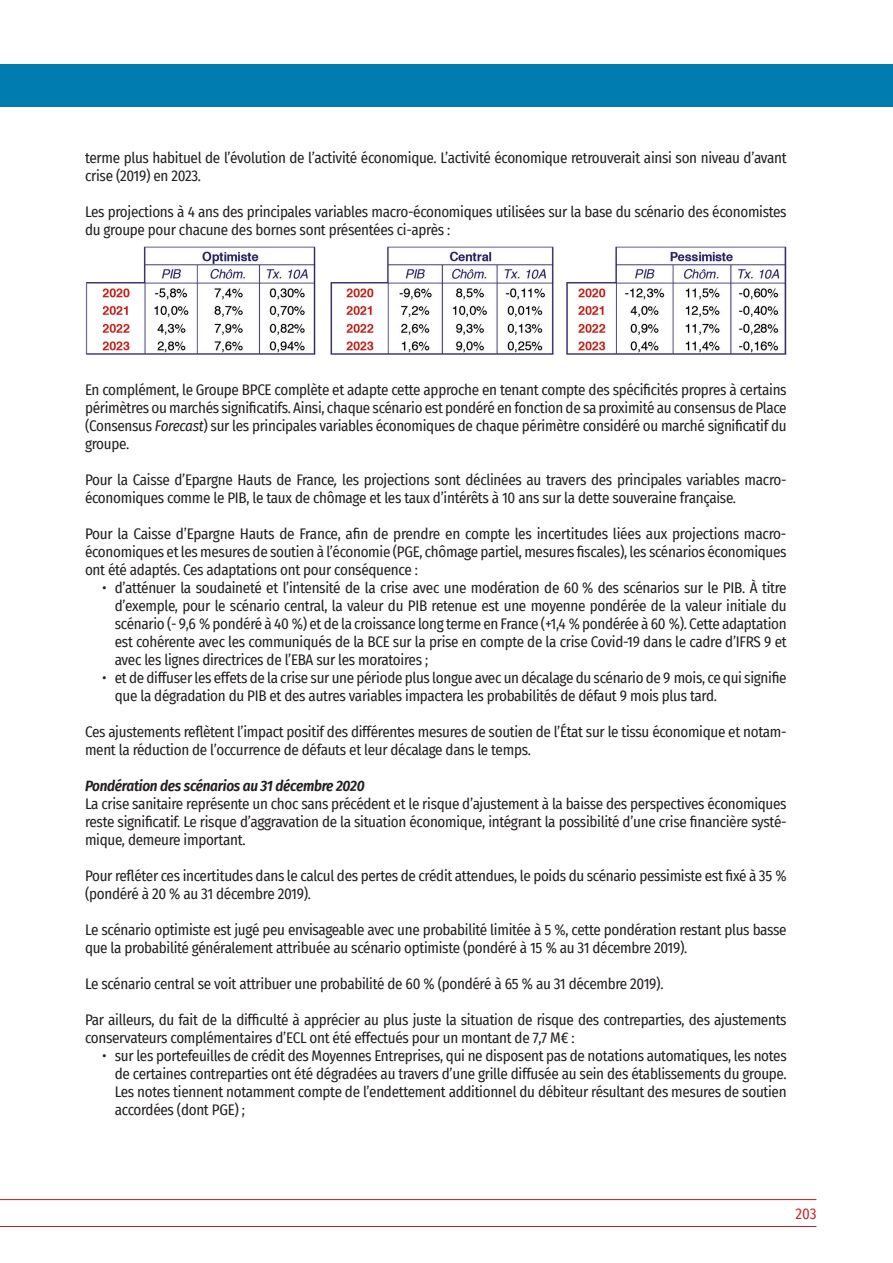
<style>
.page{position:relative;width:893px;height:1263px;background:#fff}
.page>*{position:absolute;margin:0;border:0;box-sizing:border-box;transform-origin:0 0}
.t1{font:15px/18px "Fira Sans Condensed";letter-spacing:-.02em;color:#231f20}
.t2{font:italic 600 15px "Fira Sans Condensed";letter-spacing:-.02em;color:#231f20}
.t3{font:15px "Fira Sans Condensed";color:#d1232a}
.s1{font-style:italic}
</style>
<div class="page">
<hr style="left:0;top:1226px;width:816px;height:1px;background:#be1e23">
<hr style="left:0;top:1199px;width:816px;height:1px;background:#be1e23">
<div style="left:0;top:64px;width:893px;height:42px;background:#007cb0"></div>
<img style="left:85px;top:246px;width:702px;height:109px">
<p class="t1" style="left:85px;top:148px;width:703px">terme plus habituel de l’évolution de l’activité économique. L’activité économique retrouverait ainsi son niveau d’avant crise (2019) en 2023.</p>
<p class="t1" style="left:85px;top:202px;width:703px">Les projections à 4 ans des principales variables macro-économiques utilisées sur la base du scénario des économistes du groupe pour chacune des bornes sont présentées ci-après :</p>
<p class="t1" style="left:85px;top:381px;width:703px;text-align:justify">En complément, le Groupe BPCE complète et adapte cette approche en tenant compte des spécificités propres à certains périmètres ou marchés significatifs. Ainsi, chaque scénario est pondéré en fonction de sa proximité au consensus de Place (Consensus <span class="s1">Forecast</span>) sur les principales variables économiques de chaque périmètre considéré ou marché significatif du groupe.</p>
<p class="t1" style="left:85px;top:471px;width:703px">Pour la Caisse d’Epargne Hauts de France<span class="s1">,</span> les projections sont déclinées au travers des principales variables macro&shy;économiques comme le PIB, le taux de chômage et les taux d’intérêts à 10 ans sur la dette souveraine française.</p>
<p class="t1" style="left:85px;top:525px;width:703px;text-align:justify">Pour la Caisse d’Epargne Hauts de France, afin de prendre en compte les incertitudes liées aux projections macro&shy;économiques et les mesures de soutien à l’économie (PGE, chômage partiel, mesures fiscales), les scénarios économiques ont été adaptés. Ces adaptations ont pour conséquence :</p>
<p class="t1" style="left:115px;top:579px;width:673px;text-align:justify;text-indent:-13px">• d’atténuer la soudaineté et l’intensité de la crise avec une modération de 60 % des scénarios sur le PIB. À titre d’exemple, pour le scénario central, la valeur du PIB retenue est une moyenne pondérée de la valeur initiale du scénario (- 9,6 % pondéré à 40 %) et de la croissance long terme en France (+1,4 % pondérée à 60 %). Cette adaptation est cohérente avec les communiqués de la BCE sur la prise en compte de la crise Covid-19 dans le cadre d’IFRS 9 et avec les lignes directrices de l’EBA sur les moratoires ;</p>
<p class="t1" style="left:115px;top:669px;width:673px;text-indent:-13px">• et de diffuser les effets de la crise sur une période plus longue avec un décalage du scénario de 9 mois, ce qui signifie que la dégradation du PIB et des autres variables impactera les probabilités de défaut 9 mois plus tard.</p>
<p class="t1" style="left:85px;top:723px;width:703px">Ces ajustements reflètent l’impact positif des différentes mesures de soutien de l’État sur le tissu économique et notam&shy;ment la réduction de l’occurrence de défauts et leur décalage dans le temps.</p>
<p class="t2" style="left:85px;top:774px;width:281px">Pondération des scénarios au 31 décembre 2020</p>
<p class="t1" style="left:85px;top:795px;width:703px;text-align:justify">La crise sanitaire représente un choc sans précédent et le risque d’ajustement à la baisse des perspectives économiques reste significatif. Le risque d’aggravation de la situation économique, intégrant la possibilité d’une crise financière systé&shy;mique, demeure important.</p>
<p class="t1" style="left:85px;top:867px;width:703px">Pour refléter ces incertitudes dans le calcul des pertes de crédit attendues, le poids du scénario pessimiste est fixé à 35 % (pondéré à 20 % au 31 décembre 2019).</p>
<p class="t1" style="left:85px;top:921px;width:703px">Le scénario optimiste est jugé peu envisageable avec une probabilité limitée à 5 %, cette pondération restant plus basse que la probabilité généralement attribuée au scénario optimiste (pondéré à 15 % au 31 décembre 2019).</p>
<p class="t1" style="left:85px;top:975px;width:580px">Le scénario central se voit attribuer une probabilité de 60 % (pondéré à 65 % au 31 décembre 2019).</p>
<p class="t1" style="left:85px;top:1011px;width:703px">Par ailleurs, du fait de la difficulté à apprécier au plus juste la situation de risque des contreparties, des ajustements conservateurs complémentaires d’ECL ont été effectués pour un montant de 7,7 M€ :</p>
<p class="t1" style="left:115px;top:1047px;width:673px;text-align:justify;text-indent:-13px">• sur les portefeuilles de crédit des Moyennes Entreprises, qui ne disposent pas de notations automatiques, les notes de certaines contreparties ont été dégradées au travers d’une grille diffusée au sein des établissements du groupe.<br>Les notes tiennent notamment compte de l’endettement additionnel du débiteur résultant des mesures de soutien accordées (dont PGE) ;</p>
<p class="t3" style="left:795px;top:1202px;width:23px">203</p>
</div>
